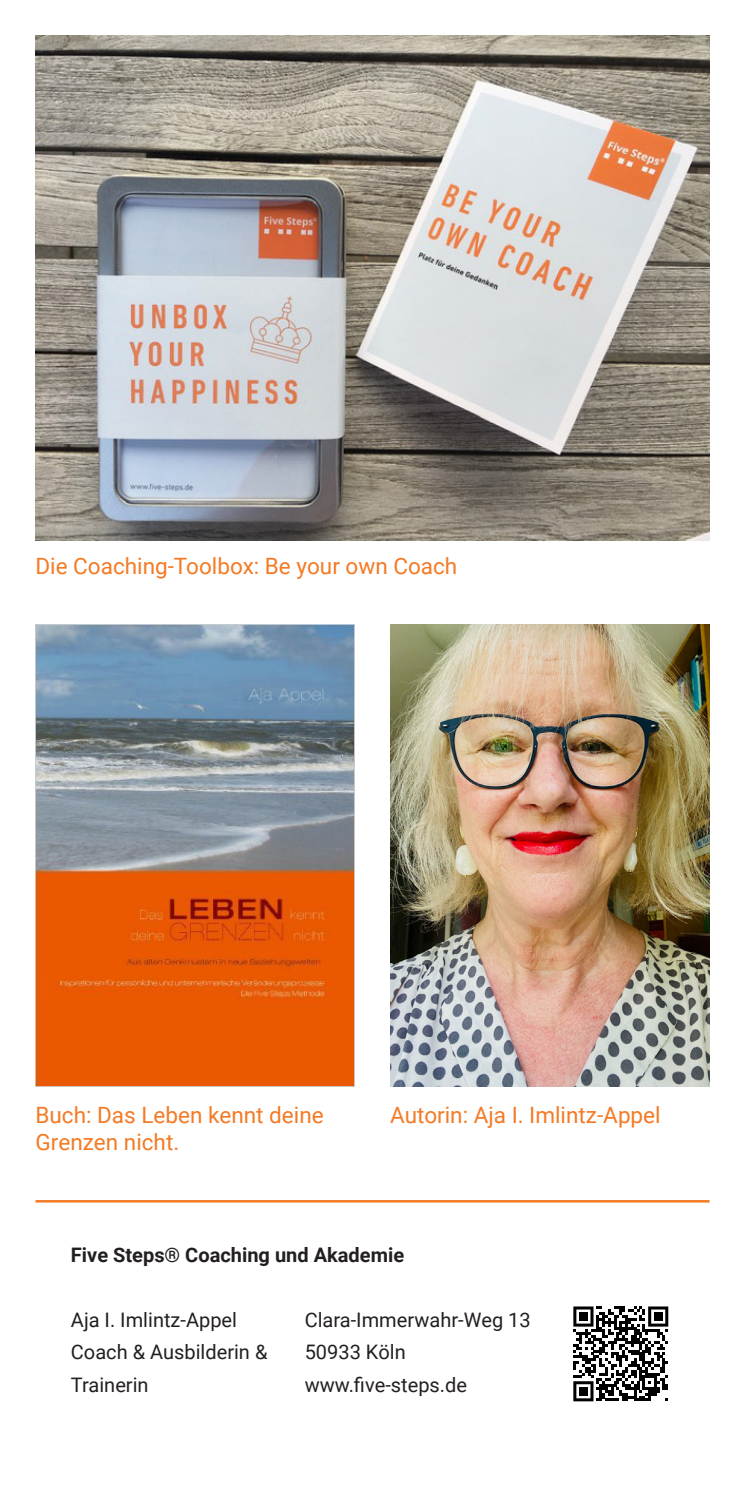
<style>
.page{position:relative;width:745px;height:1489px;background:#fff}
.page>*{position:absolute;margin:0;border:0;box-sizing:border-box;transform-origin:0 0}
.t1{font:22.5px/27px "Roboto";color:#f47a24}
.t2{font:20px "Roboto";color:#231f20}
.t3{font:700 20px "Roboto";color:#231f20}
</style>
<div class="page">
<svg style="left:573px;top:1306px;width:94px;height:95px"></svg>
<div style="left:578px;top:1312px;width:9px;height:8px;background:#000"></div>
<div style="left:653px;top:1312px;width:9px;height:8px;background:#000"></div>
<div style="left:578px;top:1386px;width:9px;height:9px;background:#000"></div>
<hr style="left:35px;top:1199px;width:674px;height:3px;background:#f47a24">
<img style="left:390px;top:624px;width:319px;height:461px">
<img style="left:35px;top:35px;width:674px;height:505px">
<img style="left:35px;top:624px;width:319px;height:461px">
<p class="t1" style="left:35px;top:551px;width:423px">Die Coaching-Toolbox: Be your own Coach</p>
<p class="t1" style="left:35px;top:1100px;width:289px">Buch: Das Leben kennt deine<br>Grenzen nicht.</p>
<p class="t1" style="left:390px;top:1100px;width:272px">Autorin: Aja I. Imlintz-Appel</p>
<p class="t3" style="left:71px;top:1240px;width:334px">Five Steps® Coaching und Akademie</p>
<p class="t2" style="left:71px;top:1305px;width:167px">Aja I. Imlintz-Appel</p>
<p class="t2" style="left:71px;top:1337px;width:198px">Coach &amp; Ausbilderin &amp;</p>
<p class="t2" style="left:71px;top:1370px;width:79px">Trainerin</p>
<p class="t2" style="left:304px;top:1305px;width:227px">Clara-Immerwahr-Weg 13</p>
<p class="t2" style="left:304px;top:1337px;width:102px">50933 Köln</p>
<p class="t2" style="left:304px;top:1370px;width:164px">www.five-steps.de</p>
</div>
